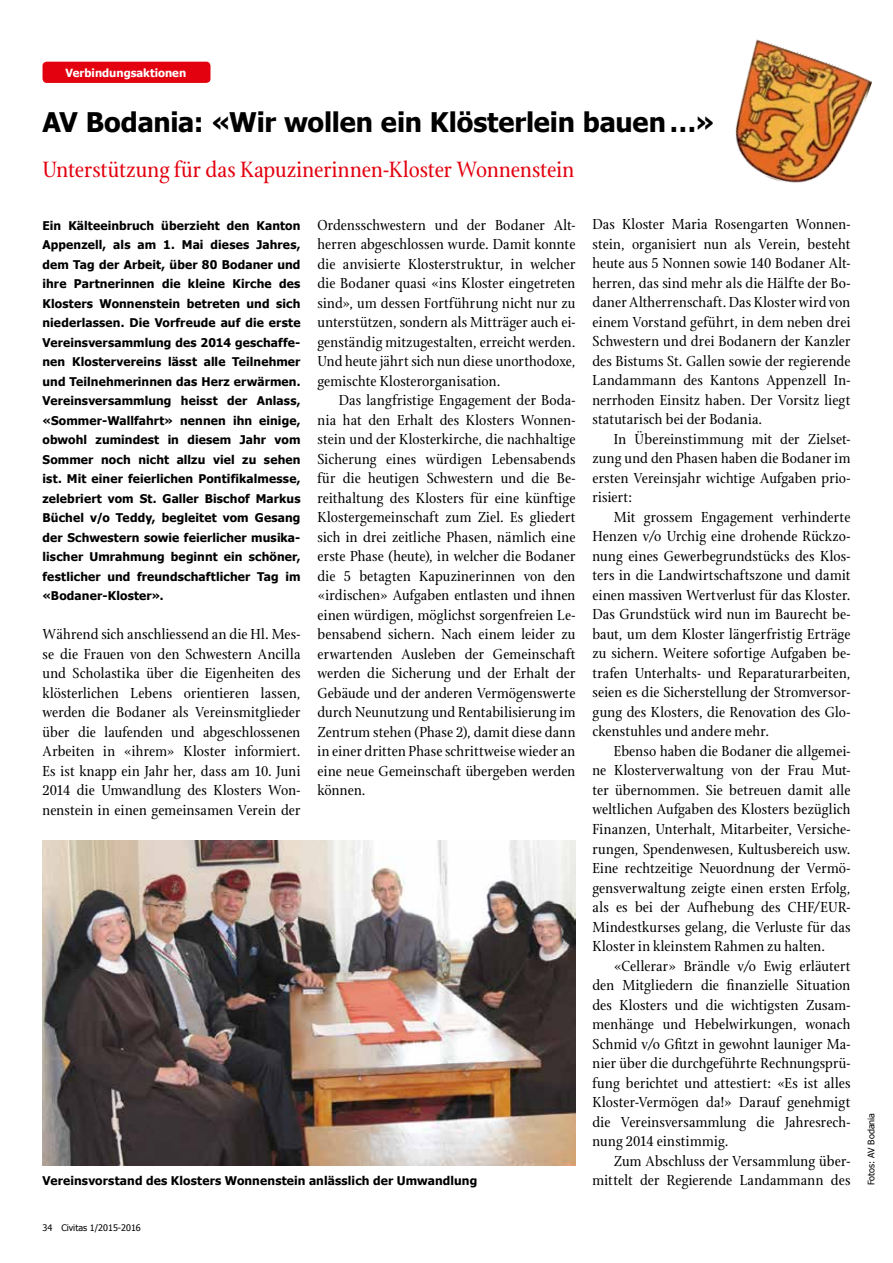
<style>
.page{position:relative;width:893px;height:1263px;background:#fff}
.page>*{position:absolute;margin:0;border:0;box-sizing:border-box;transform-origin:0 0}
.t1{font:700 27px "Tahoma";letter-spacing:-.01em;color:#000}
.t2{font:24px "Stone Print";color:#e3000f}
.t3{font:15.75px/19.5px "Stone Print";letter-spacing:.01em;color:#000;text-align:justify}
.t4{font:700 12px/19.5px "Tahoma";letter-spacing:.01em;color:#000;text-align:justify}
.t5{font:700 11.25px "Tahoma";color:#fff}
.t6{font:9px "Tahoma";color:#000}
</style>
<div class="page">
<div style="left:43px;top:62px;width:167px;height:21px;background:#e3000f;border-radius:4px"></div>
<img style="left:43px;top:841px;width:532px;height:325px">
<img style="left:735px;top:39px;width:137px;height:144px">
<p class="t5" style="left:65px;top:65px;width:122px">Verbindungsaktionen</p>
<h1 class="t1" style="left:43px;top:103px;width:673px">AV Bodania: «Wir wollen ein Klösterlein bauen…»</h1>
<h2 class="t2" style="left:43px;top:155px;width:533px">Unterstützung für das Kapuzinerinnen-Kloster Wonnenstein</h2>
<p class="t4" style="left:43px;top:215px;width:259px">Ein Kälteeinbruch überzieht den Kanton Appenzell, als am 1. Mai dieses Jahres, dem Tag der Arbeit, über 80 Bodaner und ihre Partnerinnen die kleine Kirche des Klosters Wonnenstein betreten und sich niederlassen. Die Vorfreude auf die erste Vereinsversammlung des 2014 geschaffe&shy;nen Klostervereins lässt alle Teilnehmer und Teilnehmerinnen das Herz erwärmen.<br>Vereinsversammlung heisst der Anlass, «Sommer-Wallfahrt» nennen ihn einige, obwohl zumindest in diesem Jahr vom Sommer noch nicht allzu viel zu sehen ist. Mit einer feierlichen Pontifikalmesse, zelebriert vom St. Galler Bischof Markus Büchel v/o Teddy, begleitet vom Gesang der Schwestern sowie feierlicher musika&shy;lischer Umrahmung beginnt ein schöner, festlicher und freundschaftlicher Tag im «Bodaner-Kloster».</p>
<p class="t3" style="left:43px;top:624px;width:259px">Während sich anschliessend an die Hl. Mes&shy;se die Frauen von den Schwestern Ancilla und Scholastika über die Eigenheiten des klösterlichen Lebens orientieren lassen, werden die Bodaner als Vereinsmitglieder über die laufenden und abgeschlossenen Arbeiten in «ihrem» Kloster informiert.<br>Es ist knapp ein Jahr her, dass am 10. Juni 2014 die Umwandlung des Klosters Won&shy;nenstein in einen gemeinsamen Verein der</p>
<p class="t3" style="left:592px;top:215px;width:259px">Das Kloster Maria Rosengarten Wonnen&shy;stein, organisiert nun als Verein, besteht heute aus 5 Nonnen sowie 140 Bodaner Alt&shy;herren, das sind mehr als die Hälfte der Bo&shy;daner Altherrenschaft. Das Kloster wird von einem Vorstand geführt, in dem neben drei Schwestern und drei Bodanern der Kanzler des Bistums St. Gallen sowie der regierende Landammann des Kantons Appenzell In&shy;nerrhoden Einsitz haben. Der Vorsitz liegt statutarisch bei der Bodania.</p>
<p class="t3" style="left:592px;top:429px;width:259px;text-indent:21px">In Übereinstimmung mit der Zielset&shy;zung und den Phasen haben die Bodaner im ersten Vereinsjahr wichtige Aufgaben prio&shy;risiert:</p>
<p class="t3" style="left:592px;top:507px;width:259px;text-indent:21px">Mit grossem Engagement verhinderte Henzen v/o Urchig eine drohende Rückzo&shy;nung eines Gewerbegrundstücks des Klos&shy;ters in die Landwirtschaftszone und damit einen massiven Wertverlust für das Kloster.<br>Das Grundstück wird nun im Baurecht be&shy;baut, um dem Kloster längerfristig Erträge zu sichern. Weitere sofortige Aufgaben be&shy;trafen Unterhalts- und Reparaturarbeiten, seien es die Sicherstellung der Stromversor&shy;gung des Klosters, die Renovation des Glo&shy;ckenstuhles und andere mehr.</p>
<p class="t3" style="left:592px;top:741px;width:259px;text-indent:21px">Ebenso haben die Bodaner die allgemei&shy;ne Klosterverwaltung von der Frau Mut&shy;ter übernommen. Sie betreuen damit alle weltlichen Aufgaben des Klosters bezüglich Finanzen, Unterhalt, Mitarbeiter, Versiche&shy;rungen, Spendenwesen, Kultusbereich usw.<br>Eine rechtzeitige Neuordnung der Vermö&shy;gensverwaltung zeigte einen ersten Erfolg, als es bei der Aufhebung des CHF/EUR-Mindestkurses gelang, die Verluste für das Kloster in kleinstem Rahmen zu halten.</p>
<p class="t3" style="left:592px;top:956px;width:259px;text-indent:21px">«Cellerar» Brändle v/o Ewig erläutert den Mitgliedern die finanzielle Situation des Klosters und die wichtigsten Zusam&shy;menhänge und Hebelwirkungen, wonach Schmid v/o Gfitzt in gewohnt launiger Ma&shy;nier über die durchgeführte Rechnungsprü&shy;fung berichtet und attestiert: «Es ist alles Kloster-Vermögen da!» Darauf genehmigt die Vereinsversammlung die Jahresrech&shy;nung 2014 einstimmig.</p>
<p class="t3" style="left:614px;top:1151px;width:238px">Zum Abschluss der Versammlung über-</p>
<p class="t3" style="left:317px;top:215px;width:259px">Ordensschwestern und der Bodaner Alt&shy;herren abgeschlossen wurde. Damit konnte die anvisierte Klosterstruktur, in welcher die Bodaner quasi «ins Kloster eingetreten sind», um dessen Fortführung nicht nur zu unterstützen, sondern als Mitträger auch ei&shy;genständig mitzugestalten, erreicht werden.<br>Und heute jährt sich nun diese unorthodoxe, gemischte Klosterorganisation.</p>
<p class="t3" style="left:317px;top:390px;width:259px;text-indent:21px">Das langfristige Engagement der Boda&shy;nia hat den Erhalt des Klosters Wonnen&shy;stein und der Klosterkirche, die nachhaltige Sicherung eines würdigen Lebensabends für die heutigen Schwestern und die Be&shy;reithaltung des Klosters für eine künftige Klostergemeinschaft zum Ziel. Es gliedert sich in drei zeitliche Phasen, nämlich eine erste Phase (heute), in welcher die Bodaner die 5 betagten Kapuzinerinnen von den «irdischen» Aufgaben entlasten und ihnen einen würdigen, möglichst sorgenfreien Le&shy;bensabend sichern. Nach einem leider zu erwartenden Ausleben der Gemeinschaft werden die Sicherung und der Erhalt der Gebäude und der anderen Vermögenswerte durch Neunutzung und Rentabilisierung im Zentrum stehen (Phase 2), damit diese dann in einer dritten Phase schrittweise wieder an eine neue Gemeinschaft übergeben werden können.</p>
<p class="t4" style="left:43px;top:1170px;width:436px">Vereinsvorstand des Klosters Wonnenstein anlässlich der Umwandlung</p>
<p class="t3" style="left:592px;top:1170px;width:259px">mittelt der Regierende Landammann des</p>
<p class="t6" style="left:43px;top:1222px;width:100px">34 Civitas 1/2015-2016</p>
<p class="t6" style="left:865px;top:1185px;width:74px;rotate:-90deg">Fotos: AV Bodania</p>
</div>
